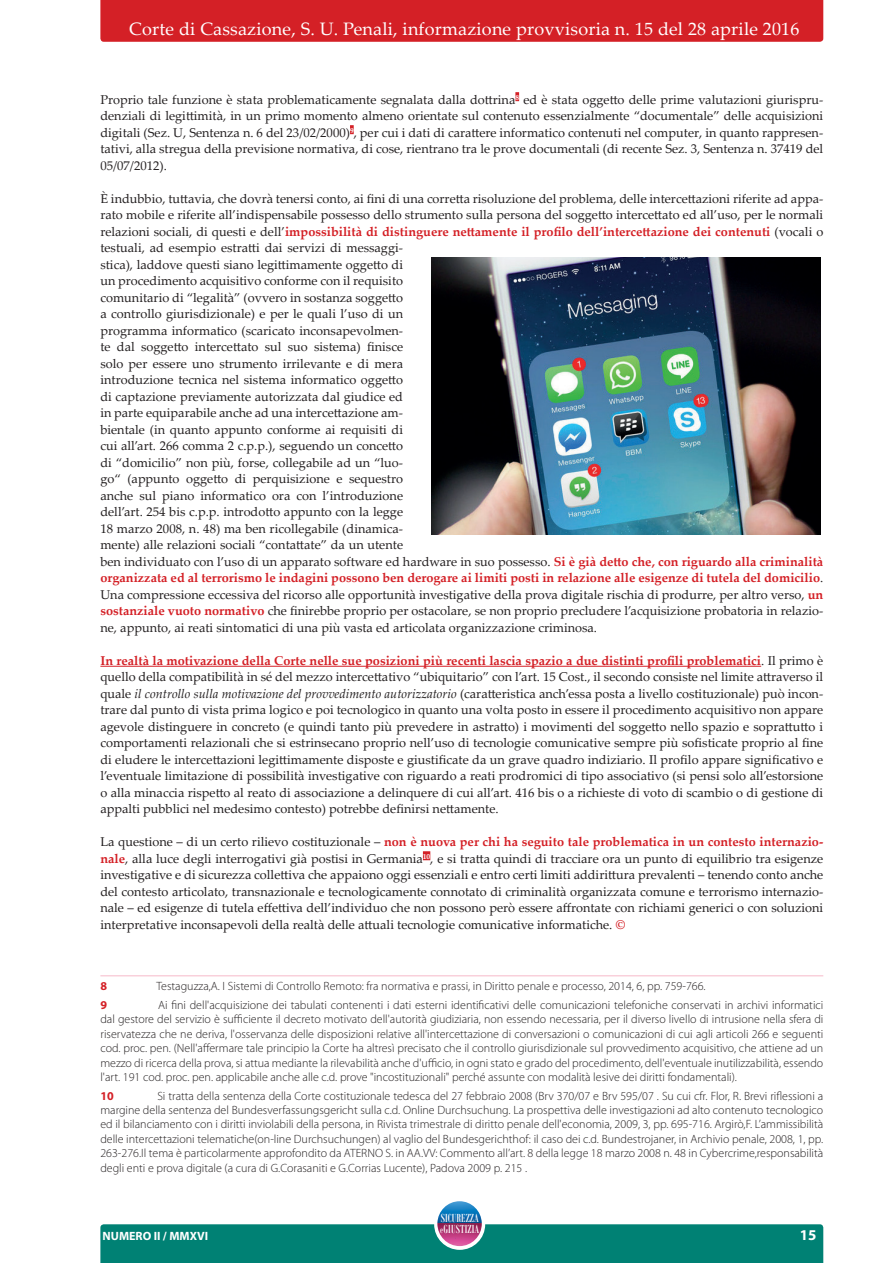
<style>
.page{position:relative;width:893px;height:1263px;background:#fff}
.page>*{position:absolute;margin:0;border:0;box-sizing:border-box;transform-origin:0 0}
.t1{font:18px "Palatino Linotype";letter-spacing:.01em;color:#fff}
.t2{font:700 15px "Myriad Pro";color:#fff}
.t3{font:12.75px/16.5px "Palatino Linotype";color:#231f20;text-align:justify}
.t4{font:12.6px "Bodoni MT Condensed";letter-spacing:.01em;color:#fff}
.t5{font:12.6px "Bodoni MT Condensed";letter-spacing:.01em;color:#fff}
.t6{font:300 12px/14.4px "Myriad Pro";color:#231f20;text-align:justify}
.t7{font:700 12px "Myriad Pro";color:#fff}
.t8{font:700 12px "Myriad Pro";color:#d42026}
.s1{font-weight:700;color:#d42026}
.s2{font-style:italic}
.s3{font-size:10.05px}
</style>
<div class="page">
<div style="left:434px;top:1199px;width:51px;height:51px;border:2px solid #fff;border-radius:50%"></div>
<img style="left:437px;top:1201px;width:45px;height:23px">
<div style="left:100px;top:1224px;width:723px;height:39px;background:#008174"></div>
<svg style="left:515px;top:92px;width:4px;height:9px"></svg>
<svg style="left:350px;top:125px;width:4px;height:9px"></svg>
<hr style="left:100px;top:666px;width:661px;height:1px;background:#d42026">
<div style="left:423px;top:851px;width:7px;height:9px;background:#d42026"></div>
<hr style="left:100px;top:975px;width:723px;height:1px;background:#f7b9ca">
<div style="left:100px;top:0;width:723px;height:42px;background:#d42026"></div>
<img style="left:431px;top:257px;width:390px;height:277px">
<h1 class="t1" style="left:129px;top:16px;width:672px">Corte di Cassazione, S. U. Penali, informazione provvisoria n. 15 del 28 aprile 2016</h1>
<p class="t3" style="left:100px;top:91px;width:724px">Proprio tale funzione è stata problematicamente segnalata dalla dottrina<sup>8</sup> ed è stata oggetto delle prime valutazioni giurispru&shy;denziali di legittimità, in un primo momento almeno orientate sul contenuto essenzialmente “documentale” delle acquisizioni digitali (Sez. U, Sentenza n. 6 del 23/02/2000)<sup>9</sup>, per cui i dati di carattere informatico contenuti nel computer, in quanto rappresen&shy;tativi, alla stregua della previsione normativa, di cose, rientrano tra le prove documentali (di recente Sez. 3, Sentenza n. 37419 del 05/07/2012).</p>
<p class="t3" style="left:100px;top:190px;width:724px;text-align:left">È indubbio, tuttavia, che dovrà tenersi conto, ai fini di una corretta risoluzione del problema, delle intercettazioni riferite ad appa&shy;rato mobile e riferite all’indispensabile possesso dello strumento sulla persona del soggetto intercettato ed all’uso, per le normali relazioni sociali, di questi e dell’<span class="s1">impossibilità di distinguere nettamente il profilo dell’intercettazione dei contenuti</span> (vocali o testuali, ad esempio estratti dai servizi di messaggi-<br>stica), laddove questi siano legittimamente oggetto di<br>un procedimento acquisitivo conforme con il requisito<br>comunitario di “legalità” (ovvero in sostanza soggetto<br>a controllo giurisdizionale) e per le quali l’uso di un<br>programma informatico (scaricato inconsapevolmen-<br>te dal soggetto intercettato sul suo sistema) finisce<br>solo per essere uno strumento irrilevante e di mera<br>introduzione tecnica nel sistema informatico oggetto<br>di captazione previamente autorizzata dal giudice ed<br>in parte equiparabile anche ad una intercettazione am-<br>bientale (in quanto appunto conforme ai requisiti di<br>cui all’art. 266 comma 2 c.p.p.), seguendo un concetto<br>di “domicilio” non più, forse, collegabile ad un “luo-<br>go“ (appunto oggetto di perquisizione e sequestro<br>anche sul piano informatico ora con l’introduzione<br>dell’art. 254 bis c.p.p. introdotto appunto con la legge<br>18 marzo 2008, n. 48) ma ben ricollegabile (dinamica-<br>mente) alle relazioni sociali “contattate” da un utente<br>ben individuato con l’uso di un apparato software ed hardware in suo possesso. <span class="s1">Si è già detto che, con riguardo alla criminalità organizzata ed al terrorismo le indagini possono ben derogare ai limiti posti in relazione alle esigenze di tutela del domicilio</span>.<br>Una compressione eccessiva del ricorso alle opportunità investigative della prova digitale rischia di produrre, per altro verso, <span class="s1">un sostanziale vuoto normativo</span> che finirebbe proprio per ostacolare, se non proprio precludere l’acquisizione probatoria in relazio&shy;ne, appunto, ai reati sintomatici di una più vasta ed articolata organizzazione criminosa.</p>
<p class="t3" style="left:100px;top:652px;width:724px"><span class="s1">In realtà la motivazione della Corte nelle sue posizioni più recenti lascia spazio a due distinti profili problematici</span>. Il primo è quello della compatibilità in sé del mezzo intercettativo “ubiquitario” con l’art. 15 Cost., il secondo consiste nel limite attraverso il quale <span class="s2">il controllo sulla motivazione del provvedimento autorizzatorio</span> (caratteristica anch’essa posta a livello costituzionale) può incon&shy;trare dal punto di vista prima logico e poi tecnologico in quanto una volta posto in essere il procedimento acquisitivo non appare agevole distinguere in concreto (e quindi tanto più prevedere in astratto) i movimenti del soggetto nello spazio e soprattutto i comportamenti relazionali che si estrinsecano proprio nell’uso di tecnologie comunicative sempre più sofisticate proprio al fine di eludere le intercettazioni legittimamente disposte e giustificate da un grave quadro indiziario. Il profilo appare significativo e l’eventuale limitazione di possibilità investigative con riguardo a reati prodromici di tipo associativo (si pensi solo all’estorsione o alla minaccia rispetto al reato di associazione a delinquere di cui all’art. 416 bis o a richieste di voto di scambio o di gestione di appalti pubblici nel medesimo contesto) potrebbe definirsi nettamente.</p>
<p class="t3" style="left:100px;top:833px;width:724px">La questione – di un certo rilievo costituzionale – <span class="s1">non è nuova per chi ha seguito tale problematica in un contesto internazio&shy;nale</span>, alla luce degli interrogativi già postisi in Germania<sup>10</sup>, e si tratta quindi di tracciare ora un punto di equilibrio tra esigenze investigative e di sicurezza collettiva che appaiono oggi essenziali e entro certi limiti addirittura prevalenti – tenendo conto anche del contesto articolato, transnazionale e tecnologicamente connotato di criminalità organizzata comune e terrorismo internazio&shy;nale – ed esigenze di tutela effettiva dell’individuo che non possono però essere affrontate con richiami generici o con soluzioni interpretative inconsapevoli della realtà delle attuali tecnologie comunicative informatiche. <span class="s1">©</span></p>
<p class="t8" style="left:100px;top:978px;width:8px">8</p>
<p class="t6" style="left:157px;top:979px;width:551px">Testaguzza,A. I Sistemi di Controllo Remoto: fra normativa e prassi, in Diritto penale e processo, 2014, 6, pp. 759-766.</p>
<p class="t8" style="left:100px;top:997px;width:8px">9</p>
<p class="t6" style="left:100px;top:998px;width:724px;text-indent:58px">Ai fini dell'acquisizione dei tabulati contenenti i dati esterni identificativi delle comunicazioni telefoniche conservati in archivi informatici dal gestore del servizio è sufficiente il decreto motivato dell'autorità giudiziaria, non essendo necessaria, per il diverso livello di intrusione nella sfera di riservatezza che ne deriva, l'osservanza delle disposizioni relative all'intercettazione di conversazioni o comunicazioni di cui agli articoli 266 e seguenti cod. proc. pen. (Nell'affermare tale principio la Corte ha altresì precisato che il controllo giurisdizionale sul provvedimento acquisitivo, che attiene ad un mezzo di ricerca della prova, si attua mediante la rilevabilità anche d'ufficio, in ogni stato e grado del procedimento, dell'eventuale inutilizzabilità, essendo l'art. 191 cod. proc. pen. applicabile anche alle c.d. prove "incostituzionali" perché assunte con modalità lesive dei diritti fondamentali).</p>
<p class="t8" style="left:100px;top:1088px;width:15px">10</p>
<p class="t6" style="left:100px;top:1088px;width:724px;text-indent:57px">Si tratta della sentenza della Corte costituzionale tedesca del 27 febbraio 2008 (Brv 370/07 e Brv 595/07 . Su cui cfr. Flor, R. Brevi riflessioni a margine della sentenza del Bundesverfassungsgericht sulla c.d. Online Durchsuchung. La prospettiva delle investigazioni ad alto contenuto tecnologico ed il bilanciamento con i diritti inviolabili della persona, in Rivista trimestrale di diritto penale dell'economia, 2009, 3, pp. 695-716. Argirò,F. L’ammissibilità delle intercettazioni telematiche(on-line Durchsuchungen) al vaglio del Bundesgerichthof: il caso dei c.d. Bundestrojaner, in Archivio penale, 2008, 1, pp.<br>263-276.Il tema è particolarmente approfondito da ATERNO S. in AA.VV: Commento all’art. 8 della legge 18 marzo 2008 n. 48 in Cybercrime,responsabilità degli enti e prova digitale (a cura di G.Corasaniti e G.Corrias Lucente), Padova 2009 p. 215 .</p>
<p class="t7" style="left:103px;top:1228px;width:107px">NUMERO II / MMXVI</p>
<p class="t5" style="left:441px;top:1210px;width:40px">SICUREZZA</p>
<p class="t4" style="left:440px;top:1221px;width:41px"><span class="s3">e</span>GIUSTIZIA</p>
<p class="t2" style="left:800px;top:1225px;width:18px">15</p>
</div>
